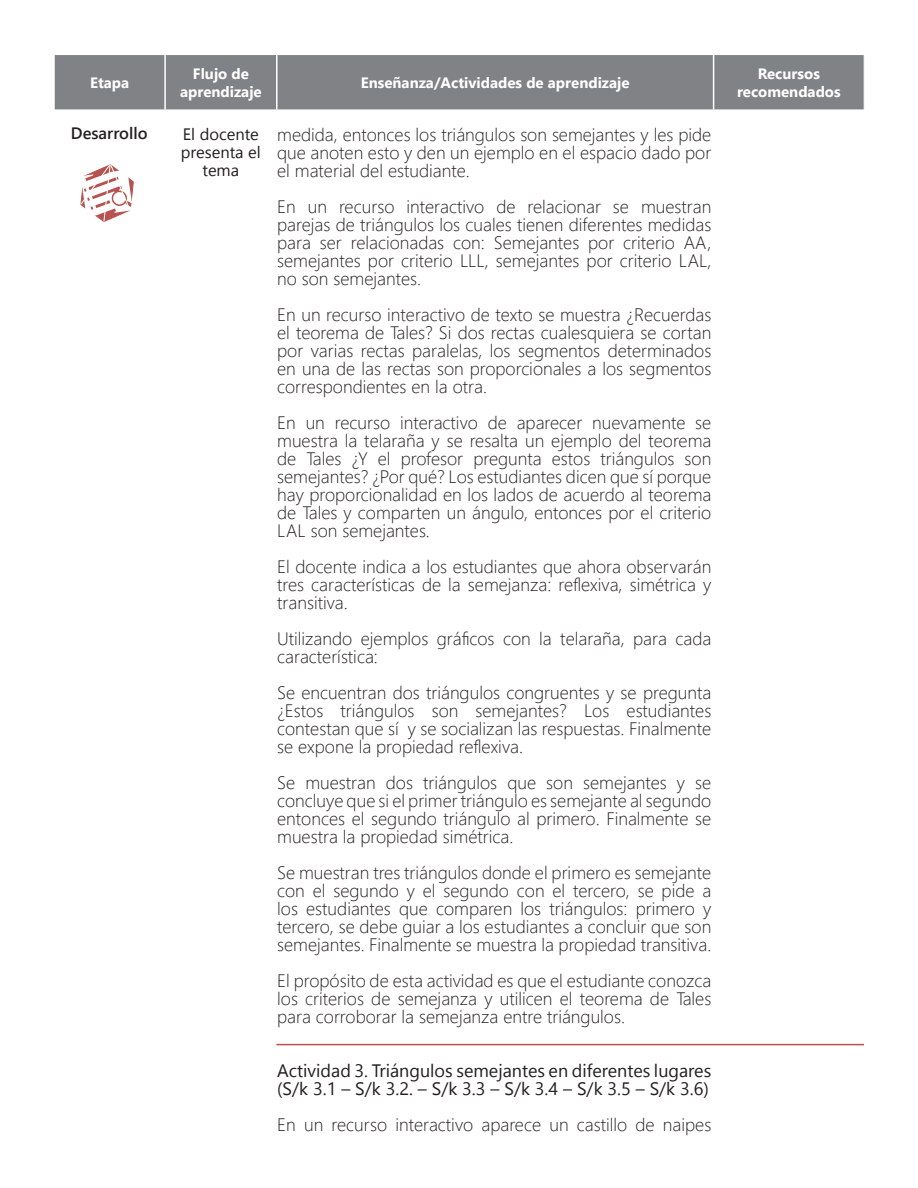
<style>
.page{position:relative;width:918px;height:1188px;background:#fff}
.page>*{position:absolute;margin:0;border:0;box-sizing:border-box;transform-origin:0 0}
.Tex_gen{font:300 18px/18px "Segoe UI";color:#231f20;text-align:justify}
.Tex_gen-2{font:18px/18px "Segoe UI";color:#231f20}
.Tex_gen-3{font:16.5px/18px "Segoe UI";color:#231f20;text-align:center}
.Tex_gen-4{font:600 16.5px "Segoe UI";color:#231f20}
.t1{font:700 15px/18px "Segoe UI";color:#fff;text-align:center}
</style>
<div class="page">
<div style="left:56px;top:56px;width:806px;height:53px;background:#808285"></div>
<hr style="left:164px;top:55px;width:2px;height:54px;background:#fff">
<hr style="left:276px;top:55px;width:2px;height:54px;background:#fff">
<hr style="left:713px;top:55px;width:1px;height:54px;background:#fff">
<div style="left:54px;top:54px;width:810px;height:57px;border:1px solid #fff"></div>
<svg style="left:80px;top:164px;width:54px;height:58px"></svg>
<hr style="left:276px;top:1044px;width:588px;height:1px;background:#b7524f">
<p class="t1" style="left:90px;top:73px;width:41px">Etapa</p>
<p class="t1" style="left:180px;top:64px;width:83px">Flujo de aprendizaje</p>
<p class="t1" style="left:361px;top:73px;width:270px">Enseñanza/Actividades de aprendizaje</p>
<p class="t1" style="left:737px;top:64px;width:105px">Recursos recomendados</p>
<p class="Tex_gen-3" style="left:181px;top:125px;width:81px">El docente presenta el tema</p>
<p class="Tex_gen-4" style="left:71px;top:119px;width:78px">Desarrollo</p>
<p class="Tex_gen" style="left:277px;top:125px;width:436px">medida, entonces los triángulos son semejantes y les pide que anoten esto y den un ejemplo en el espacio dado por el material del estudiante.</p>
<p class="Tex_gen" style="left:277px;top:197px;width:436px">En un recurso interactivo de relacionar se muestran parejas de triángulos los cuales tienen diferentes medidas para ser relacionadas con: Semejantes por criterio AA, semejantes por criterio LLL, semejantes por criterio LAL, no son semejantes.</p>
<p class="Tex_gen" style="left:277px;top:305px;width:436px">En un recurso interactivo de texto se muestra ¿Recuerdas el teorema de Tales? Si dos rectas cualesquiera se cortan por varias rectas paralelas, los segmentos determinados en una de las rectas son proporcionales a los segmentos correspondientes en la otra.</p>
<p class="Tex_gen" style="left:277px;top:413px;width:436px">En un recurso interactivo de aparecer nuevamente se muestra la telaraña y se resalta un ejemplo del teorema de Tales ¿Y el profesor pregunta estos triángulos son semejantes? ¿Por qué? Los estudiantes dicen que sí porque hay proporcionalidad en los lados de acuerdo al teorema de Tales y comparten un ángulo, entonces por el criterio LAL son semejantes.</p>
<p class="Tex_gen" style="left:277px;top:557px;width:436px">El docente indica a los estudiantes que ahora observarán tres características de la semejanza: reflexiva, simétrica y transitiva.</p>
<p class="Tex_gen" style="left:277px;top:629px;width:436px">Utilizando ejemplos gráficos con la telaraña, para cada característica:</p>
<p class="Tex_gen" style="left:277px;top:683px;width:436px">Se encuentran dos triángulos congruentes y se pregunta ¿Estos triángulos son semejantes? Los estudiantes contestan que sí y se socializan las respuestas. Finalmente se expone la propiedad reflexiva.</p>
<p class="Tex_gen" style="left:277px;top:773px;width:436px">Se muestran dos triángulos que son semejantes y se concluye que si el primer triángulo es semejante al segundo entonces el segundo triángulo al primero. Finalmente se muestra la propiedad simétrica.</p>
<p class="Tex_gen" style="left:277px;top:863px;width:436px">Se muestran tres triángulos donde el primero es semejante con el segundo y el segundo con el tercero, se pide a los estudiantes que comparen los triángulos: primero y tercero, se debe guiar a los estudiantes a concluir que son semejantes. Finalmente se muestra la propiedad transitiva.</p>
<p class="Tex_gen" style="left:277px;top:971px;width:436px">El propósito de esta actividad es que el estudiante conozca los criterios de semejanza y utilicen el teorema de Tales para corroborar la semejanza entre triángulos.</p>
<p class="Tex_gen-2" style="left:277px;top:1061px;width:436px">Actividad 3. Triángulos semejantes en diferentes lugares (S/k 3.1 – S/k 3.2. – S/k 3.3 – S/k 3.4 – S/k 3.5 – S/k 3.6)</p>
<p class="Tex_gen" style="left:277px;top:1115px;width:436px">En un recurso interactivo aparece un castillo de naipes</p>
</div>
